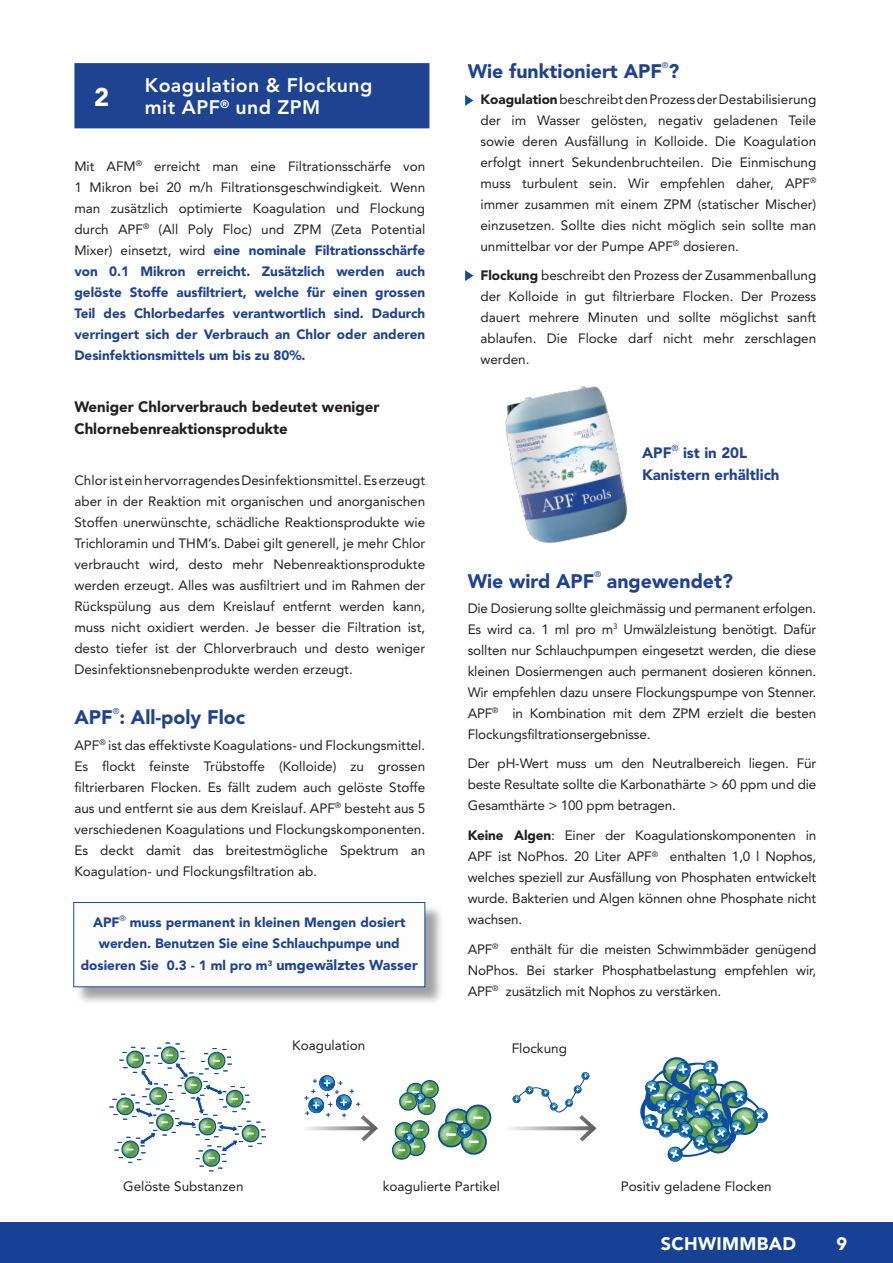
<style>
.page{position:relative;width:893px;height:1263px;background:#fff}
.page>*{position:absolute;margin:0;border:0;box-sizing:border-box;transform-origin:0 0}
.t1{font:900 25.5px "Avenir";color:#fff}
.t2{font:800 19.5px "Avenir LT Std";letter-spacing:.02em;color:#fff}
.Absatzformat_1{font:900 19.5px "Avenir LT Std";color:#1f4391}
.Absatzformat_s1{font:900 19.5px "Avenir";color:#1f4391}
.Absatzformat_1-2{font:900 19.5px "Avenir";color:#1f4391}
.t3{font:900 18px "Avenir";letter-spacing:.02em;color:#fff}
.Absatzformat_1-3{font:900 15px/22.5px "Avenir";color:#231f20}
.Absatzformat_1-4{font:900 15px/22.5px "Avenir";color:#1f4391}
.Absatzformat_1-5{font:13.5px/21px "Avenir";letter-spacing:-.01em;color:#231f20;text-align:justify}
.Absatzformat_1-6{font:900 13.5px/21px "Avenir";color:#1f4391;text-align:justify}
.Absatzformat_s1-2{font:13.5px/21px "Avenir";color:#231f20;text-align:justify}
.Text_back_schwarz{font:13.5px "Avenir";color:#231f20}
.Absatzformat_1-7{font:8.25px "Avenir";color:#1f4391}
.Absatzformat_s1-3{font:8.25px "Avenir";color:#1f4391}
.s1{font-weight:400;color:#231f20}
.s2{font-size:14.25px}
.s3{font-weight:900}
</style>
<div class="page">
<div style="left:0;top:1223px;width:893px;height:40px;background:#164194"></div>
<div style="left:74px;top:63px;width:355px;height:65px;background:#1f4391;border:2px solid #1f4391"></div>
<div style="left:76px;top:904px;width:368px;height:102px;background:#808285;opacity:.75"></div>
<div style="left:73px;top:902px;width:352px;height:85px;background:#fdfdfd;border:1px solid #0d4ca0"></div>
<svg style="left:465px;top:95px;width:8px;height:11px"></svg>
<svg style="left:465px;top:270px;width:8px;height:11px"></svg>
<img style="left:505px;top:386px;width:123px;height:158px">
<svg style="left:392px;top:1080px;width:100px;height:80px"></svg>
<svg style="left:510px;top:1072px;width:87px;height:69px"></svg>
<svg style="left:304px;top:1075px;width:74px;height:66px"></svg>
<svg style="left:640px;top:1057px;width:128px;height:105px"></svg>
<svg style="left:109px;top:1042px;width:157px;height:129px"></svg>
<p class="t1" style="left:94px;top:81px;width:17px">2</p>
<p class="t2" style="left:145px;top:73px;width:229px">Koagulation &amp; Flockung</p>
<p class="t2" style="left:145px;top:96px;width:177px">mit APF<sup>®</sup> und ZPM</p>
<p class="Absatzformat_1-6" style="left:74px;top:155px;width:352px"><span class="s1">Mit AFM</span><sup>®</sup> <span class="s1">erreicht man eine Filtrationsschärfe von 1 Mikron bei 20 m/h Filtrationsgeschwindigkeit. Wenn man zusätzlich optimierte Koagulation und Flockung durch APF</span><sup>®</sup> <span class="s1">(All Poly Floc) und ZPM (Zeta Potential Mixer) einsetzt, wird</span> eine nominale Filtrationsschärfe von 0.1 Mikron erreicht. Zusätzlich werden auch gelöste Stoffe ausfiltriert, welche für einen grossen Teil des Chlorbedarfes verantwortlich sind. Dadurch verringert sich der Verbrauch an Chlor oder anderen Desinfektionsmittels um bis zu 80%.</p>
<p class="Absatzformat_1-3" style="left:74px;top:395px;width:307px">Weniger Chlorverbrauch bedeutet weniger<br>Chlornebenreaktionsprodukte</p>
<p class="Absatzformat_1-5" style="left:74px;top:470px;width:352px">Chlor ist ein hervorragendes Desinfektionsmittel. Es erzeugt aber in der Reaktion mit organischen und anorganischen Stoffen unerwünschte, schädliche Reaktionsprodukte wie Trichloramin und THM’s. Dabei gilt generell, je mehr Chlor verbraucht wird, desto mehr Nebenreaktionsprodukte werden erzeugt. Alles was ausfiltriert und im Rahmen der Rückspülung aus dem Kreislauf entfernt werden kann, muss nicht oxidiert werden. Je besser die Filtration ist, desto tiefer ist der Chlorverbrauch und desto weniger Desinfektionsnebenprodukte werden erzeugt.</p>
<p class="Absatzformat_1-2" style="left:74px;top:706px;width:172px">APF : All-poly Floc</p>
<p class="Absatzformat_1-7" style="left:113px;top:706px;width:8px">®</p>
<p class="Absatzformat_1-5" style="left:74px;top:734px;width:352px">APF<sup>®</sup> ist das effektivste Koagulations- und Flockungsmittel.<br>Es flockt feinste Trübstoffe (Kolloide) zu grossen filtrierbaren Flocken. Es fällt zudem auch gelöste Stoffe aus und entfernt sie aus dem Kreislauf. APF<sup>®</sup> besteht aus 5 verschiedenen Koagulations und Flockungskomponenten.<br>Es deckt damit das breitestmögliche Spektrum an Koagulation- und Flockungsfiltration ab.</p>
<p class="Absatzformat_1-6" style="left:93px;top:911px;width:314px;text-align:center">APF<sup>®</sup> muss permanent in kleinen Mengen dosiert werden. Benutzen Sie eine Schlauchpumpe und</p>
<p class="Absatzformat_1-6" style="left:81px;top:955px;width:339px">dosieren Sie 0.3 - 1 ml pro m<sup>3</sup> <span class="s2">umgewälztes Wasser</span></p>
<p class="Absatzformat_s1-3" style="left:662px;top:60px;width:8px">®</p>
<p class="Absatzformat_s1-2" style="left:480px;top:88px;width:337px"><span class="s3">Koagulation</span> beschreibt den Prozess der Destabilisierung der im Wasser gelösten, negativ geladenen Teile sowie deren Ausfällung in Kolloide. Die Koagulation erfolgt innert Sekundenbruchteilen. Die Einmischung muss turbulent sein. Wir empfehlen daher, APF<sup>® </sup>immer zusammen mit einem ZPM (statischer Mischer) einzusetzen. Sollte dies nicht möglich sein sollte man unmittelbar vor der Pumpe APF<sup>®</sup> dosieren.</p>
<p class="Absatzformat_s1-2" style="left:480px;top:265px;width:337px"><span class="s3">Flockung</span> beschreibt den Prozess der Zusammenballung der Kolloide in gut filtrierbare Flocken. Der Prozess dauert mehrere Minuten und sollte möglichst sanft ablaufen. Die Flocke darf nicht mehr zerschlagen werden.</p>
<p class="Absatzformat_s1" style="left:468px;top:60px;width:213px">Wie funktioniert APF ?</p>
<p class="Absatzformat_1-4" style="left:642px;top:441px;width:139px">APF<sup>®</sup> ist in 20L<br>Kanistern erhältlich</p>
<p class="Absatzformat_1" style="left:468px;top:569px;width:128px">Wie wird APF</p>
<p class="Absatzformat_1-7" style="left:594px;top:569px;width:8px">®</p>
<p class="Absatzformat_1" style="left:607px;top:569px;width:128px">angewendet?</p>
<p class="Absatzformat_1-5" style="left:468px;top:598px;width:350px">Die Dosierung sollte gleichmässig und permanent erfolgen.<br>Es wird ca. 1 ml pro m<sup>3</sup> Umwälzleistung benötigt. Dafür sollten nur Schlauchpumpen eingesetzt werden, die diese kleinen Dosiermengen auch permanent dosieren können.<br>Wir empfehlen dazu unsere Flockungspumpe von Stenner.<br>APF<sup>®</sup> in Kombination mit dem ZPM erzielt die besten Flockungsfiltrationsergebnisse.</p>
<p class="Absatzformat_1-5" style="left:468px;top:753px;width:350px">Der pH-Wert muss um den Neutralbereich liegen. Für beste Resultate sollte die Karbonathärte &gt; 60 ppm und die Gesamthärte &gt; 100 ppm betragen.</p>
<p class="Absatzformat_1-5" style="left:468px;top:825px;width:350px"><span class="s3">Keine Algen</span>: Einer der Koagulationskomponenten in APF ist NoPhos. 20 Liter APF<sup>®</sup> enthalten 1,0 l Nophos, welches speziell zur Ausfällung von Phosphaten entwickelt wurde. Bakterien und Algen können ohne Phosphate nicht wachsen.</p>
<p class="Absatzformat_1-5" style="left:468px;top:938px;width:350px">APF<sup>®</sup> enthält für die meisten Schwimmbäder genügend NoPhos. Bei starker Phosphatbelastung empfehlen wir, APF<sup>®</sup> zusätzlich mit Nophos zu verstärken.</p>
<p class="Text_back_schwarz" style="left:292px;top:1038px;width:75px">Koagulation</p>
<p class="Text_back_schwarz" style="left:512px;top:1040px;width:57px">Flockung</p>
<p class="Text_back_schwarz" style="left:123px;top:1178px;width:122px">Gelöste Substanzen</p>
<p class="Text_back_schwarz" style="left:383px;top:1179px;width:119px">koagulierte Partikel</p>
<p class="Text_back_schwarz" style="left:621px;top:1179px;width:152px">Positiv geladene Flocken</p>
<p class="t3" style="left:661px;top:1233px;width:137px">SCHWIMMBAD</p>
<p class="t3" style="left:836px;top:1233px;width:12px">9</p>
</div>
